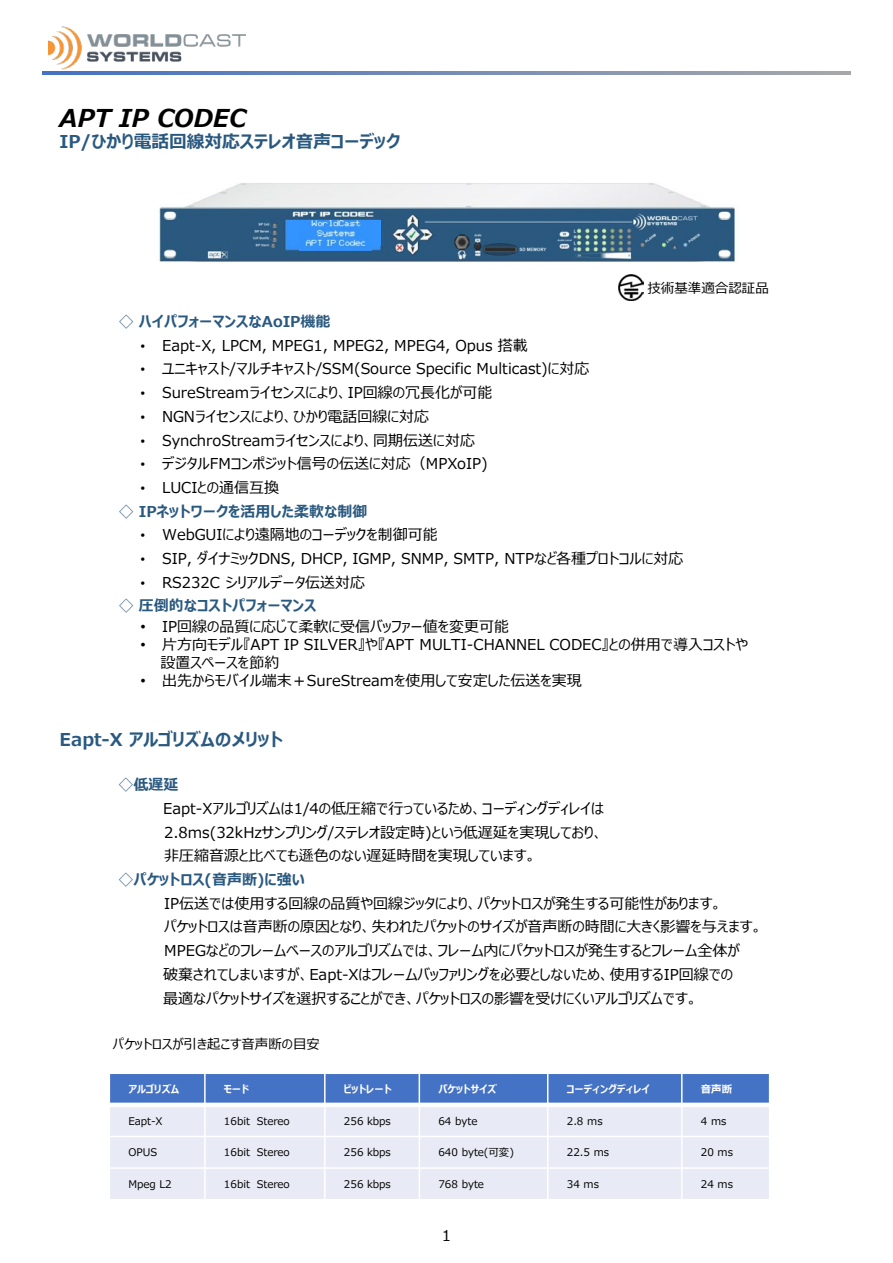
<style>
.page{position:relative;width:893px;height:1263px;background:#fff}
.page>*{position:absolute;margin:0;border:0;box-sizing:border-box;transform-origin:0 0}
.t1{font:italic 700 24.6px "Meiryo UI";letter-spacing:.005em;color:#000}
.t2{font:700 17.7px "Meiryo UI";color:#2a5980}
.t3{font:15px/23.7px "Meiryo UI";color:#000}
.t4{font:700 15px/23.7px "Meiryo UI";color:#2a5980}
.t5{font:15px "Meiryo";color:#000}
.t6{font:13.5px "Meiryo UI";color:#000}
.t7{font:10.5px "Meiryo UI";color:#000}
.t8{font:700 10.5px "Meiryo UI";color:#fff}
.s1{font-family:"Arial";font-size:13.5px}
.s2{font-family:"Arial";font-weight:400;font-size:13.5px;color:#000}
.s3{font-weight:400;color:#000}
.s4{font-weight:700;color:#2a5980}
.s5{font-family:"Arial"}
</style>
<div class="page">
<img style="left:48px;top:26px;width:198px;height:49px">
<svg style="left:43px;top:71px;width:807px;height:3px;background:#758cb6"></svg>
<img style="left:618px;top:275px;width:26px;height:26px">
<img style="left:159px;top:183px;width:577px;height:79px">
<img style="left:290px;top:221px;width:91px;height:24px">
<img style="left:300px;top:220px;width:71px;height:30px">
<svg style="left:270px;top:220px;width:7px;height:22px"></svg>
<div style="left:109px;top:1073px;width:96px;height:32px;background:#4472c4"></div>
<div style="left:205px;top:1073px;width:120px;height:32px;background:#4472c4"></div>
<div style="left:325px;top:1073px;width:94px;height:32px;background:#4472c4"></div>
<div style="left:419px;top:1073px;width:129px;height:32px;background:#4472c4"></div>
<div style="left:548px;top:1073px;width:134px;height:32px;background:#4472c4"></div>
<div style="left:682px;top:1073px;width:88px;height:32px;background:#4472c4"></div>
<div style="left:109px;top:1105px;width:96px;height:31px;background:#e8ebf5"></div>
<div style="left:205px;top:1105px;width:120px;height:31px;background:#e8ebf5"></div>
<div style="left:325px;top:1105px;width:94px;height:31px;background:#e8ebf5"></div>
<div style="left:419px;top:1105px;width:129px;height:31px;background:#e8ebf5"></div>
<div style="left:548px;top:1105px;width:134px;height:31px;background:#e8ebf5"></div>
<div style="left:682px;top:1105px;width:88px;height:31px;background:#e8ebf5"></div>
<div style="left:109px;top:1136px;width:96px;height:32px;background:#e8ebf5"></div>
<div style="left:205px;top:1136px;width:120px;height:32px;background:#e8ebf5"></div>
<div style="left:325px;top:1136px;width:94px;height:32px;background:#e8ebf5"></div>
<div style="left:419px;top:1136px;width:129px;height:32px;background:#e8ebf5"></div>
<div style="left:548px;top:1136px;width:134px;height:32px;background:#e8ebf5"></div>
<div style="left:682px;top:1136px;width:88px;height:32px;background:#e8ebf5"></div>
<div style="left:109px;top:1168px;width:96px;height:32px;background:#e8ebf5"></div>
<div style="left:205px;top:1168px;width:120px;height:32px;background:#e8ebf5"></div>
<div style="left:325px;top:1168px;width:94px;height:32px;background:#e8ebf5"></div>
<div style="left:419px;top:1168px;width:129px;height:32px;background:#e8ebf5"></div>
<div style="left:548px;top:1168px;width:134px;height:32px;background:#e8ebf5"></div>
<div style="left:682px;top:1168px;width:88px;height:32px;background:#e8ebf5"></div>
<hr style="left:204px;top:1072px;width:2px;height:128px;background:#fff">
<hr style="left:324px;top:1072px;width:2px;height:128px;background:#fff">
<hr style="left:419px;top:1072px;width:1px;height:128px;background:#fff">
<hr style="left:547px;top:1072px;width:1px;height:128px;background:#fff">
<hr style="left:681px;top:1072px;width:1px;height:128px;background:#fff">
<div style="left:109px;top:1102px;width:661px;height:5px;background:#fff"></div>
<hr style="left:109px;top:1136px;width:661px;height:1px;background:#fff">
<hr style="left:109px;top:1167px;width:661px;height:2px;background:#fff">
<hr style="left:109px;top:1072px;width:1px;height:128px;background:#fff">
<hr style="left:769px;top:1072px;width:1px;height:128px;background:#fff">
<hr style="left:109px;top:1072px;width:661px;height:2px;background:#fff">
<hr style="left:109px;top:1199px;width:661px;height:1px;background:#fff">
<h1 class="t1" style="left:60px;top:101px;width:188px">APT IP CODEC</h1>
<p class="t2" style="left:60px;top:129px;width:342px">IP/ひかり電話回線対応ステレオ音声コーデック</p>
<p class="t6" style="left:647px;top:279px;width:123px">技術基準適合認証品</p>
<p class="t4" style="left:119px;top:310px;width:213px">◇ ハイパフォーマンスなAoIP機能</p>
<p class="t3" style="left:140px;top:334px;width:389px"><span class="s1">•</span> Eapt-X, LPCM, MPEG1, MPEG2, MPEG4, Opus 搭載</p>
<p class="t3" style="left:140px;top:358px;width:451px"><span class="s1">•</span> ユニキャスト/マルチキャスト/SSM(Source Specific Multicast)に対応</p>
<p class="t3" style="left:140px;top:382px;width:353px"><span class="s1">•</span> SureStreamライセンスにより、IP回線の冗長化が可能</p>
<p class="t3" style="left:140px;top:405px;width:290px"><span class="s1">•</span> NGNライセンスにより、ひかり電話回線に対応</p>
<p class="t3" style="left:140px;top:429px;width:336px"><span class="s1">•</span> SynchroStreamライセンスにより、同期伝送に対応</p>
<p class="t3" style="left:140px;top:453px;width:349px"><span class="s1">•</span> デジタルFMコンポジット信号の伝送に対応（MPXoIP)</p>
<p class="t4" style="left:119px;top:476px;width:250px;text-indent:22px"><span class="s2">•</span> <span class="s3">LUCIとの通信互換<br></span>◇ IPネットワークを活用した柔軟な制御</p>
<p class="t3" style="left:140px;top:524px;width:299px"><span class="s1">•</span> WebGUIにより遠隔地のコーデックを制御可能</p>
<p class="t3" style="left:140px;top:548px;width:545px"><span class="s1">•</span> SIP, ダイナミックDNS, DHCP, IGMP, SNMP, SMTP, NTPなど各種プロトコルに対応</p>
<p class="t3" style="left:119px;top:571px;width:248px;text-indent:22px"><span class="s1">•</span> RS232C シリアルデータ伝送対応<span class="s4">◇ 圧倒的なコストパフォーマンス</span></p>
<p class="t3" style="left:140px;top:615px;width:370px"><span class="s5">•</span> IP回線の品質に応じて柔軟に受信バッファー値を変更可能</p>
<p class="t3" style="left:161px;top:636px;width:589px;line-height:18px;text-indent:-20px"><span class="s5">•</span> 片方向モデル『APT IP SILVER』や『APT MULTI-CHANNEL CODEC』との併用で導入コストや設置スペースを節約</p>
<p class="t3" style="left:140px;top:669px;width:443px"><span class="s5">•</span> 出先からモバイル端末＋SureStreamを使用して安定した伝送を実現</p>
<p class="t2" style="left:60px;top:727px;width:225px">Eapt-X アルゴリズムのメリット</p>
<p class="t4" style="left:119px;top:774px;width:61px">◇低遅延</p>
<p class="t3" style="left:163px;top:797px;width:442px;text-align:justify">Eapt-Xアルゴリズムは1/4の低圧縮で行っているため、コーディングディレイは2.8ms(32kHzサンプリング/ステレオ設定時)という低遅延を実現しており、非圧縮音源と比べても遜色のない遅延時間を実現しています。</p>
<p class="t4" style="left:119px;top:868px;width:188px">◇パケットロス(音声断)に強い</p>
<p class="t3" style="left:163px;top:892px;width:601px">IP伝送では使用する回線の品質や回線ジッタにより、パケットロスが発生する可能性があります。<br>パケットロスは音声断の原因となり、失われたパケットのサイズが音声断の時間に大きく影響を与えます。MPEGなどのフレームベースのアルゴリズムでは、フレーム内にパケットロスが発生するとフレーム全体が<br>破棄されてしまいますが、Eapt-Xはフレームバッファリングを必要としないため、使用するIP回線での<br>最適なパケットサイズを選択することができ、パケットロスの影響を受けにくいアルゴリズムです。</p>
<p class="t6" style="left:113px;top:1034px;width:209px">パケットロスが引き起こす音声断の目安</p>
<p class="t8" style="left:128px;top:1082px;width:53px">アルゴリズム</p>
<p class="t8" style="left:224px;top:1082px;width:27px">モード</p>
<p class="t8" style="left:344px;top:1082px;width:49px">ビットレート</p>
<p class="t8" style="left:438px;top:1082px;width:60px">パケットサイズ</p>
<p class="t8" style="left:567px;top:1082px;width:85px">コーディングディレイ</p>
<p class="t8" style="left:701px;top:1082px;width:33px">音声断</p>
<p class="t7" style="left:128px;top:1114px;width:36px">Eapt-X</p>
<p class="t7" style="left:224px;top:1114px;width:67px">16bit Stereo</p>
<p class="t7" style="left:344px;top:1114px;width:48px">256 kbps</p>
<p class="t7" style="left:438px;top:1114px;width:41px">64 byte</p>
<p class="t7" style="left:567px;top:1114px;width:37px">2.8 ms</p>
<p class="t7" style="left:701px;top:1114px;width:27px">4 ms</p>
<p class="t7" style="left:128px;top:1145px;width:30px">OPUS</p>
<p class="t7" style="left:224px;top:1145px;width:67px">16bit Stereo</p>
<p class="t7" style="left:344px;top:1145px;width:48px">256 kbps</p>
<p class="t7" style="left:438px;top:1145px;width:77px">640 byte(可変)</p>
<p class="t7" style="left:567px;top:1145px;width:44px">22.5 ms</p>
<p class="t7" style="left:701px;top:1145px;width:34px">20 ms</p>
<p class="t7" style="left:128px;top:1177px;width:45px">Mpeg L2</p>
<p class="t7" style="left:224px;top:1177px;width:67px">16bit Stereo</p>
<p class="t7" style="left:344px;top:1177px;width:48px">256 kbps</p>
<p class="t7" style="left:438px;top:1177px;width:47px">768 byte</p>
<p class="t7" style="left:567px;top:1177px;width:34px">34 ms</p>
<p class="t7" style="left:701px;top:1177px;width:34px">24 ms</p>
<p class="t5" style="left:442px;top:1225px;width:11px">1</p>
</div>
